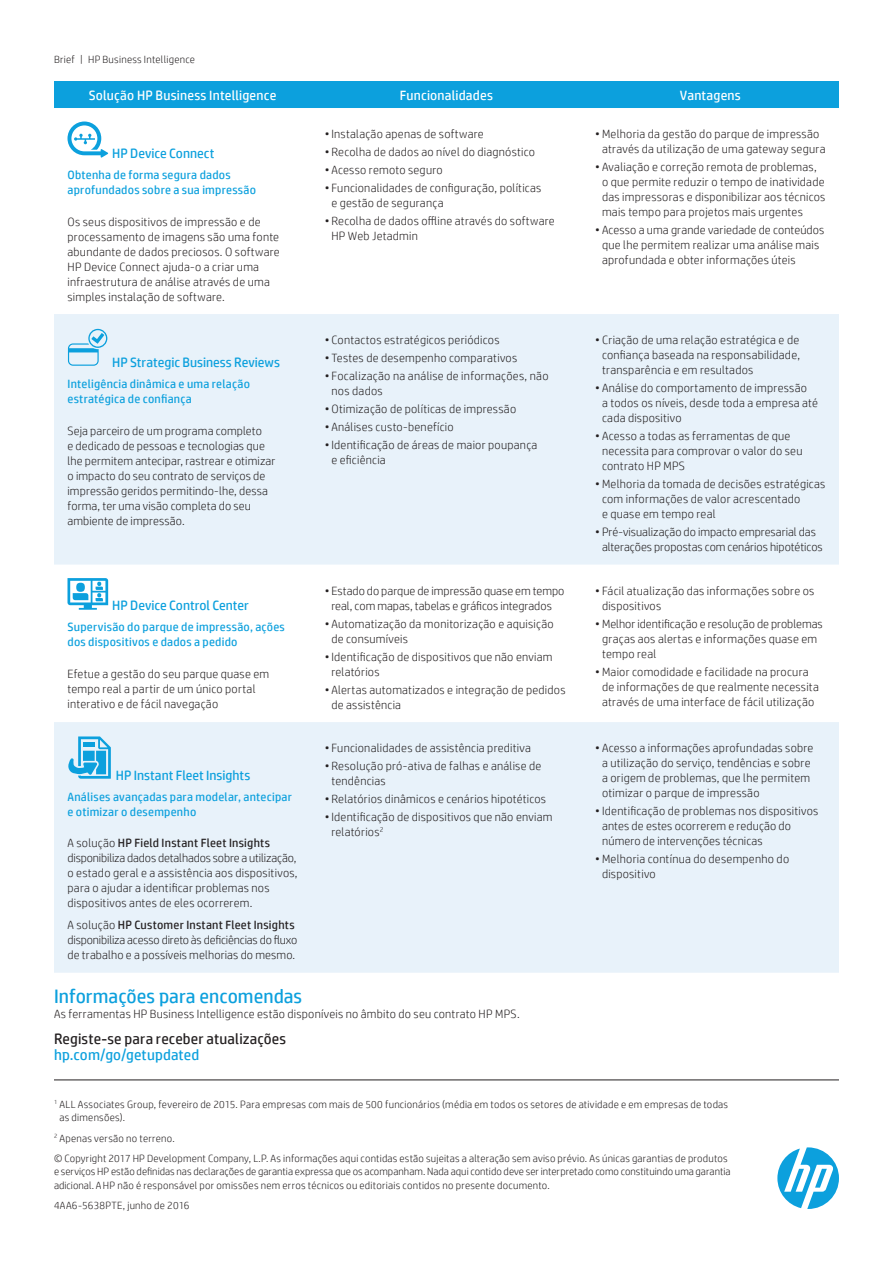
<style>
.page{position:relative;width:893px;height:1263px;background:#fff}
.page>*{position:absolute;margin:0;border:0;box-sizing:border-box;transform-origin:0 0}
.Subhead_13_15_regula{font:19.5px "HP Simplified";color:#0ca0dd}
.Call_to_action_10_12{font:15px "HP Simplified";letter-spacing:.01em;color:#231f20}
.Call_to_action_10_12-2{font:15px "HP Simplified";letter-spacing:.01em;color:#0ca0dd}
.Subhead_10_blue{font:13.5px "HP Simplified";color:#0ca0dd}
.Table_Header_Centere{font:13.5px "HP Simplified";letter-spacing:.015em;color:#fff}
.Table_text_8pt{font:300 12px/15px "HP Simplified";letter-spacing:.02em;color:#231f20}
.Body{font:12px/15px "HP Simplified";letter-spacing:.02em;color:#0ca0dd}
.Table_text_8pt_space{font:300 12px/15px "HP Simplified";letter-spacing:.02em;color:#231f20}
.Table_text_8pt-2{font:300 12px/15px "HP Simplified";color:#231f20;text-align:center}
.Table_text_8pt-3{font:300 12px/15px "HP Simplified";letter-spacing:-.005em;color:#231f20}
.Body-2{font:300 12px "HP Simplified";letter-spacing:.02em;color:#231f20}
.Legal_7_9{font:300 10.5px/13.5px "HP Simplified";letter-spacing:.02em;color:#231f20}
.Title_descriptor{font:300 10.5px "HP Simplified";letter-spacing:.025em;color:#231f20}
.s1{font-weight:400}
</style>
<div class="page">
<hr style="left:54px;top:1080px;width:785px;height:1px;background:#231f20">
<svg style="left:777px;top:1147px;width:62px;height:62px"></svg>
<div style="left:54px;top:81px;width:785px;height:27px;background:#0ca0dd"></div>
<svg style="left:54px;top:314px;width:785px;height:659px;fill:#e8f2fa"></svg>
<svg style="left:68px;top:122px;width:40px;height:36px"></svg>
<svg style="left:68px;top:329px;width:39px;height:37px"></svg>
<svg style="left:68px;top:578px;width:40px;height:32px"></svg>
<svg style="left:68px;top:736px;width:43px;height:43px;background:#6fc5ea"></svg>
<p class="Title_descriptor" style="left:54px;top:52px;width:142px">Brief | HP Business Intelligence</p>
<p class="Table_Header_Centere" style="left:89px;top:86px;width:189px">Solução HP Business Intelligence</p>
<p class="Table_Header_Centere" style="left:400px;top:86px;width:95px">Funcionalidades</p>
<p class="Table_Header_Centere" style="left:680px;top:86px;width:62px">Vantagens</p>
<p class="Subhead_10_blue" style="left:112px;top:144px;width:104px">HP Device Connect</p>
<p class="Body" style="left:68px;top:167px;width:190px">Obtenha de forma segura dados aprofundados sobre a sua impressão</p>
<p class="Table_text_8pt" style="left:68px;top:214px;width:214px">Os seus dispositivos de impressão e de processamento de imagens são uma fonte abundante de dados preciosos. O software HP Device Connect ajuda-o a criar uma infraestrutura de análise através de uma simples instalação de software.</p>
<p class="Subhead_10_blue" style="left:112px;top:353px;width:169px">HP Strategic Business Reviews</p>
<p class="Body" style="left:68px;top:377px;width:184px">Inteligência dinâmica e uma relação estratégica de confiança</p>
<p class="Table_text_8pt" style="left:68px;top:423px;width:210px">Seja parceiro de um programa completo<br>e dedicado de pessoas e tecnologias que lhe permitem antecipar, rastrear e otimizar o impacto do seu contrato de serviços de impressão geridos permitindo-lhe, dessa forma, ter uma visão completa do seu ambiente de impressão.</p>
<p class="Subhead_10_blue" style="left:112px;top:596px;width:138px">HP Device Control Center</p>
<p class="Body" style="left:68px;top:620px;width:219px">Supervisão do parque de impressão, ações dos dispositivos e dados a pedido</p>
<p class="Table_text_8pt" style="left:68px;top:666px;width:203px">Efetue a gestão do seu parque quase em tempo real a partir de um único portal interativo e de fácil navegação</p>
<p class="Subhead_10_blue" style="left:116px;top:766px;width:136px">HP Instant Fleet Insights</p>
<p class="Body" style="left:68px;top:789px;width:226px">Análises avançadas para modelar, antecipar e otimizar o desempenho</p>
<p class="Table_text_8pt_space" style="left:68px;top:835px;width:232px">A solução <span class="s1">HP Field Instant Fleet Insights </span>disponibiliza dados detalhados sobre a utilização, o estado geral e a assistência aos dispositivos, para o ajudar a identificar problemas nos dispositivos antes de eles ocorrerem.</p>
<p class="Table_text_8pt-3" style="left:68px;top:917px;width:231px">A solução <span class="s1">HP Customer Instant Fleet Insights </span>disponibiliza acesso direto às deficiências do fluxo de trabalho e a possíveis melhorias do mesmo.</p>
<p class="Table_text_8pt" style="left:325px;top:126px;width:161px">•Instalação apenas de software</p>
<p class="Table_text_8pt" style="left:325px;top:144px;width:212px">• Recolha de dados ao nível do diagnóstico</p>
<p class="Table_text_8pt" style="left:325px;top:162px;width:120px">• Acesso remoto seguro</p>
<p class="Table_text_8pt" style="left:331px;top:180px;width:211px;text-indent:-7px">• Funcionalidades de configuração, políticas e gestão de segurança</p>
<p class="Table_text_8pt" style="left:331px;top:213px;width:225px;text-indent:-7px">• Recolha de dados offline através do software<br>HP Web Jetadmin</p>
<p class="Table_text_8pt" style="left:325px;top:332px;width:176px">• Contactos estratégicos periódicos</p>
<p class="Table_text_8pt" style="left:325px;top:350px;width:194px">• Testes de desempenho comparativos</p>
<p class="Table_text_8pt" style="left:331px;top:368px;width:219px;text-indent:-7px">• Focalização na análise de informações, não nos dados</p>
<p class="Table_text_8pt" style="left:325px;top:401px;width:193px">• Otimização de políticas de impressão</p>
<p class="Table_text_8pt" style="left:325px;top:419px;width:131px">• Análises custo-benefício</p>
<p class="Table_text_8pt" style="left:331px;top:437px;width:207px;text-indent:-7px">•Identificação de áreas de maior poupança e eficiência</p>
<p class="Table_text_8pt-2" style="left:325px;top:583px;width:241px">• Estado do parque de impressão quase em tempo real, com mapas, tabelas e gráficos integrados</p>
<p class="Table_text_8pt" style="left:331px;top:616px;width:224px;text-indent:-7px">• Automatização da monitorização e aquisição de consumíveis</p>
<p class="Table_text_8pt" style="left:331px;top:649px;width:223px;text-indent:-7px">•Identificação de dispositivos que não enviam relatórios</p>
<p class="Table_text_8pt" style="left:331px;top:682px;width:236px;text-indent:-7px">• Alertas automatizados e integração de pedidos de assistência</p>
<p class="Table_text_8pt" style="left:325px;top:740px;width:208px">• Funcionalidades de assistência preditiva</p>
<p class="Table_text_8pt" style="left:331px;top:758px;width:211px;text-indent:-7px">• Resolução pró-ativa de falhas e análise de tendências</p>
<p class="Table_text_8pt" style="left:325px;top:791px;width:223px">• Relatórios dinâmicos e cenários hipotéticos</p>
<p class="Table_text_8pt" style="left:331px;top:809px;width:223px;text-indent:-7px">•Identificação de dispositivos que não enviam relatórios<sup>2</sup></p>
<p class="Subhead_13_15_regula" style="left:54px;top:983px;width:250px">Informações para encomendas</p>
<p class="Body-2" style="left:54px;top:1005px;width:467px">As ferramentas HP Business Intelligence estão disponíveis no âmbito do seu contrato HP MPS.</p>
<p class="Call_to_action_10_12" style="left:54px;top:1028px;width:234px">Registe-se para receber atualizações</p>
<p class="Call_to_action_10_12-2" style="left:54px;top:1045px;width:147px">hp.com/go/getupdated</p>
<p class="Table_text_8pt" style="left:595px;top:126px;width:232px;text-align:center">•Melhoria da gestão do parque de impressão através da utilização de uma gateway segura</p>
<p class="Table_text_8pt" style="left:602px;top:159px;width:225px;text-indent:-7px">• Avaliação e correção remota de problemas, o que permite reduzir o tempo de inatividade das impressoras e disponibilizar aos técnicos mais tempo para projetos mais urgentes</p>
<p class="Table_text_8pt" style="left:602px;top:222px;width:224px;text-indent:-7px">• Acesso a uma grande variedade de conteúdos que lhe permitem realizar uma análise mais aprofundada e obter informações úteis</p>
<p class="Table_text_8pt" style="left:602px;top:332px;width:199px;text-align:justify;text-indent:-7px">• Criação de uma relação estratégica e de confiança baseada na responsabilidade, transparência e em resultados</p>
<p class="Table_text_8pt" style="left:602px;top:380px;width:217px;text-indent:-7px">• Análise do comportamento de impressão<br>a todos os níveis, desde toda a empresa até cada dispositivo</p>
<p class="Table_text_8pt" style="left:602px;top:428px;width:202px;text-indent:-7px">• Acesso a todas as ferramentas de que necessita para comprovar o valor do seu contrato HP MPS</p>
<p class="Table_text_8pt" style="left:602px;top:476px;width:225px;text-indent:-7px">•Melhoria da tomada de decisões estratégicas com informações de valor acrescentado<br>e quase em tempo real</p>
<p class="Table_text_8pt-2" style="left:595px;top:524px;width:229px">• Pré-visualização do impacto empresarial das alterações propostas com cenários hipotéticos</p>
<p class="Table_text_8pt" style="left:602px;top:583px;width:214px;text-indent:-7px">• Fácil atualização das informações sobre os dispositivos</p>
<p class="Table_text_8pt" style="left:602px;top:616px;width:222px;text-indent:-7px">• Melhor identificação e resolução de problemas graças aos alertas e informações quase em tempo real</p>
<p class="Table_text_8pt" style="left:602px;top:664px;width:218px;text-indent:-7px">•Maior comodidade e facilidade na procura de informações de que realmente necessita através de uma interface de fácil utilização</p>
<p class="Table_text_8pt" style="left:602px;top:740px;width:213px;text-indent:-7px">• Acesso a informações aprofundadas sobre a utilização do serviço, tendências e sobre a origem de problemas, que lhe permitem otimizar o parque de impressão</p>
<p class="Table_text_8pt" style="left:602px;top:803px;width:218px;text-indent:-7px">•Identificação de problemas nos dispositivos antes de estes ocorrerem e redução do número de intervenções técnicas</p>
<p class="Table_text_8pt" style="left:602px;top:851px;width:189px;text-indent:-7px">•Melhoria contínua do desempenho do dispositivo</p>
<p class="Legal_7_9" style="left:59px;top:1097px;width:670px;text-indent:-5px"><sup>1</sup> ALL Associates Group, fevereiro de 2015. Para empresas com mais de 500 funcionários (média em todos os setores de atividade e em empresas de todas as dimensões).</p>
<p class="Legal_7_9" style="left:54px;top:1131px;width:122px"><sup>2</sup> Apenas versão no terreno.</p>
<p class="Legal_7_9" style="left:54px;top:1151px;width:678px">© Copyright 2017 HP Development Company, L.P. As informações aqui contidas estão sujeitas a alteração sem aviso prévio. As únicas garantias de produtos e serviços HP estão definidas nas declarações de garantia expressa que os acompanham. Nada aqui contido deve ser interpretado como constituindo uma garantia adicional. A HP não é responsável por omissões nem erros técnicos ou editoriais contidos no presente documento.</p>
<p class="Legal_7_9" style="left:54px;top:1198px;width:137px">4AA6-5638PTE, junho de 2016</p>
</div>
